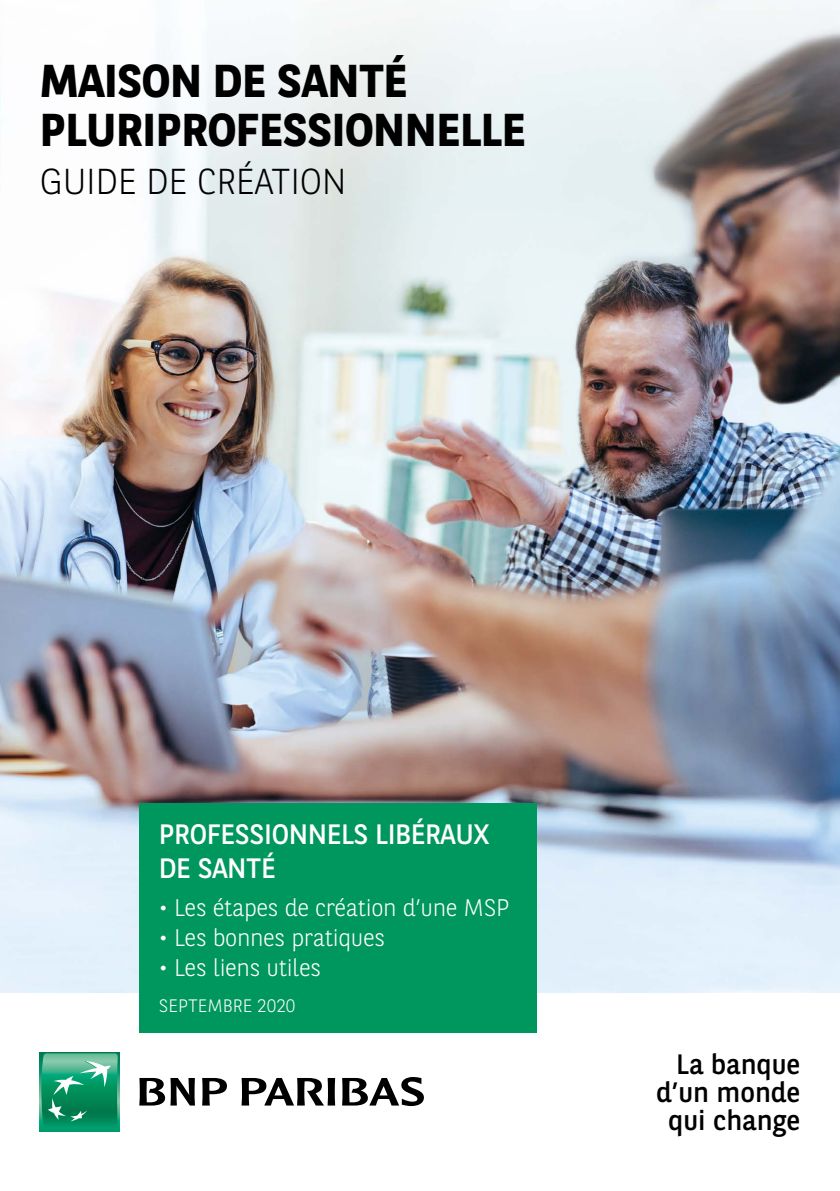
<style>
.page{position:relative;width:840px;height:1191px;background:#fff}
.page>*{position:absolute;margin:0;border:0;box-sizing:border-box;transform-origin:0 0}
.t1{font:700 46px/48.4px "BNPP Sans";letter-spacing:-.01em;color:#000}
.t2{font:300 36px "BNPP Sans";letter-spacing:-.01em;color:#000}
.t3{font:28px/33.6px "BNPP Sans";letter-spacing:-.015em;color:#fff}
.t4{font:28px/28px "BNPP Sans";color:#000;text-align:right}
.t5{font:300 24px "BNPP Sans";letter-spacing:-.015em;color:#fff}
.t6{font:300 18px "BNPP Sans";color:#fff}
</style>
<div class="page">
<img style="left:0;top:0;width:839px;height:992px">
<div style="left:40px;top:1052px;width:79px;height:79px;background:#009e6c"></div>
<svg style="left:41px;top:1053px;width:77px;height:71px"></svg>
<svg style="left:139px;top:1078px;width:56px;height:27px"></svg>
<svg style="left:202px;top:1078px;width:25px;height:27px"></svg>
<svg style="left:241px;top:1078px;width:94px;height:27px"></svg>
<svg style="left:342px;top:1077px;width:81px;height:29px"></svg>
<div style="left:139px;top:803px;width:397px;height:229px;background:#00975f"></div>
<h1 class="t1" style="left:40px;top:55px;width:487px">MAISON DE SANTÉ<br>PLURIPROFESSIONNELLE</h1>
<h2 class="t2" style="left:40px;top:157px;width:308px">GUIDE DE CRÉATION</h2>
<p class="t3" style="left:159px;top:816px;width:332px">PROFESSIONNELS LIBÉRAUX<br>DE SANTÉ</p>
<p class="t5" style="left:159px;top:891px;width:352px">• Les étapes de création d’une MSP</p>
<p class="t5" style="left:159px;top:921px;width:228px">• Les bonnes pratiques</p>
<p class="t5" style="left:159px;top:951px;width:164px">• Les liens utiles</p>
<p class="t6" style="left:159px;top:993px;width:138px">SEPTEMBRE 2020</p>
<p class="t4" style="left:655px;top:1049px;width:145px">La banque d’un monde qui change</p>
</div>
